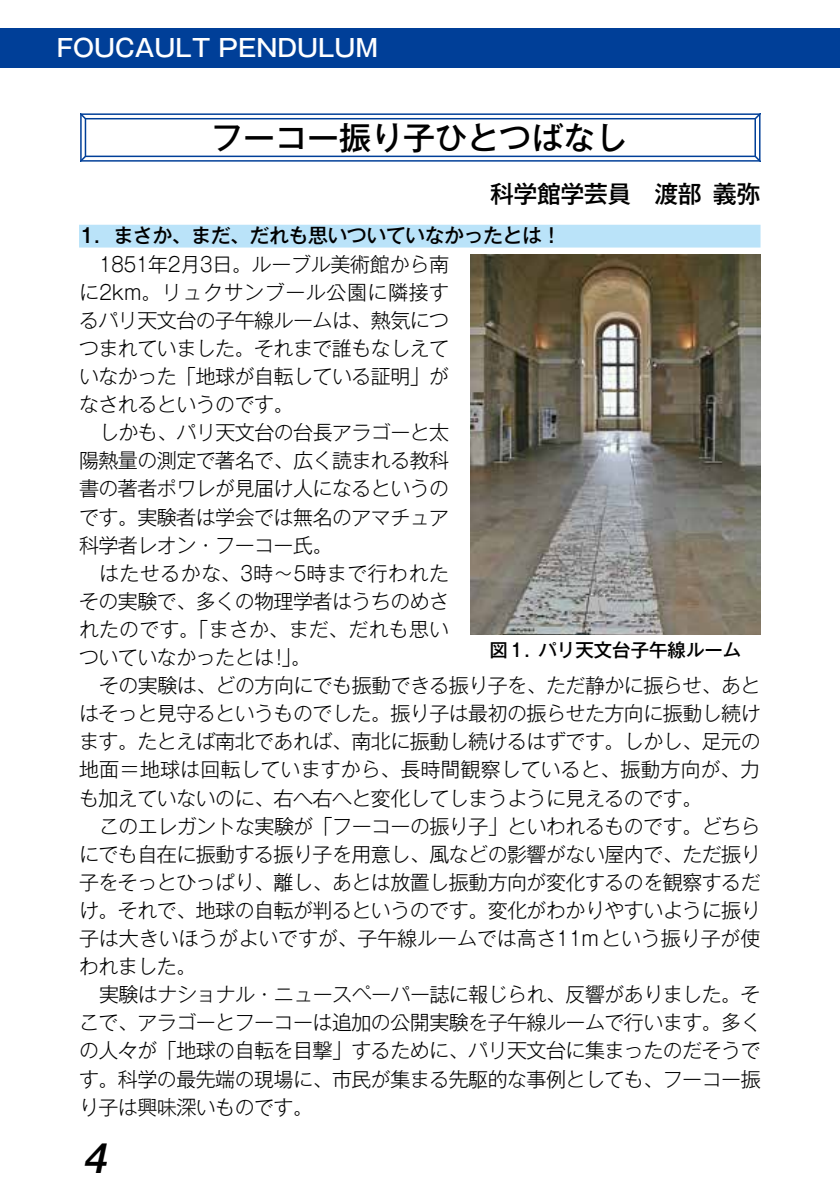
<style>
.page{position:relative;width:840px;height:1191px;background:#fff}
.page>*{position:absolute;margin:0;border:0;box-sizing:border-box;transform-origin:0 0}
.t1{font:italic 500 42px "Helvetica Neue";color:#000}
.t2{font:500 32px "Gothic MB101 Pro";color:#000}
.t3{font:500 24px "Gothic MB101 Pro";color:#fff}
.t4{font:500 24px "Gothic MB101 Pro";letter-spacing:-.025em;color:#000}
.t5{font:300 20px/28px "Gothic MB101 Pro";letter-spacing:-.03em;color:#000;text-align:justify}
.t6{font:300 20px/28px "Gothic MB101 Pro";letter-spacing:-.03em;color:#000;text-align:justify;scale:.9 1}
.t7{font:500 20px "Gothic MB101 Pro";letter-spacing:-.03em;color:#000}
.t8{font:500 18.4px "Gothic MB101 Pro";color:#000}
</style>
<div class="page">
<svg style="left:80px;top:113px;width:680px;height:49px"></svg>
<div style="left:79px;top:225px;width:681px;height:22px;background:#bae3f9"></div>
<div style="left:0;top:28px;width:839px;height:40px;background:#003f98"></div>
<img style="left:470px;top:254px;width:290px;height:380px">
<p class="t3" style="left:57px;top:28px;width:323px">FOUCAULT PENDULUM</p>
<h2 class="t2" style="left:211px;top:111px;width:417px">フーコー振り子ひとつばなし</h2>
<p class="t4" style="left:490px;top:174px;width:271px">科学館学芸員　渡部義弥</p>
<p class="t7" style="left:79px;top:219px;width:483px">1．まさか、まだ、だれも思いついていなかったとは！</p>
<p class="t6" style="left:79px;top:247px;width:412px;text-indent:20px">1851年2月3日。ルーブル美術館から南に2km。リュクサンブール公園に隣接するパリ天文台の子午線ルームは、熱気につつまれていました。それまで誰もなしえていなかった「地球が自転している証明」がなされるというのです。</p>
<p class="t5" style="left:79px;top:416px;width:371px;text-indent:20px">しかも、パリ天文台の台長アラゴーと太陽熱量の測定で著名で、広く読まれる教科書の著者ポワレが見届け人になるというのです。実験者は学会では無名のアマチュア科学者レオン・フーコー氏。</p>
<p class="t5" style="left:79px;top:556px;width:371px;text-indent:20px">はたせるかな、3時〜5時まで行われたその実験で、多くの物理学者はうちのめされたのです。「まさか、まだ、だれも思いついていなかったとは!」。</p>
<p class="t5" style="left:79px;top:668px;width:682px;text-indent:20px">その実験は、どの方向にでも振動できる振り子を、ただ静かに振らせ、あとはそっと見守るというものでした。振り子は最初の振らせた方向に振動し続けます。たとえば南北であれば、南北に振動し続けるはずです。しかし、足元の地面=地球は回転していますから、長時間観察していると、振動方向が、力も加えていないのに、右へ右へと変化してしまうように見えるのです。</p>
<p class="t5" style="left:79px;top:809px;width:682px;text-indent:20px">このエレガントな実験が「フーコーの振り子」といわれるものです。どちらにでも自在に振動する振り子を用意し、風などの影響がない屋内で、ただ振り子をそっとひっぱり、離し、あとは放置し振動方向が変化するのを観察するだけ。それで、地球の自転が判るというのです。変化がわかりやすいように振り子は大きいほうがよいですが、子午線ルームでは高さ11mという振り子が使われました。</p>
<p class="t5" style="left:79px;top:977px;width:682px;text-indent:20px">実験はナショナル・ニュースペーパー誌に報じられ、反響がありました。そこで、アラゴーとフーコーは追加の公開実験を子午線ルームで行います。多くの人々が「地球の自転を目撃」するために、パリ天文台に集まったのだそうです。科学の最先端の現場に、市民が集まる先駆的な事例としても、フーコー振り子は興味深いものです。</p>
<p class="t8" style="left:489px;top:635px;width:253px">図１．パリ天文台子午線ルーム</p>
<h1 class="t1" style="left:85px;top:1121px;width:25px">4</h1>
</div>
